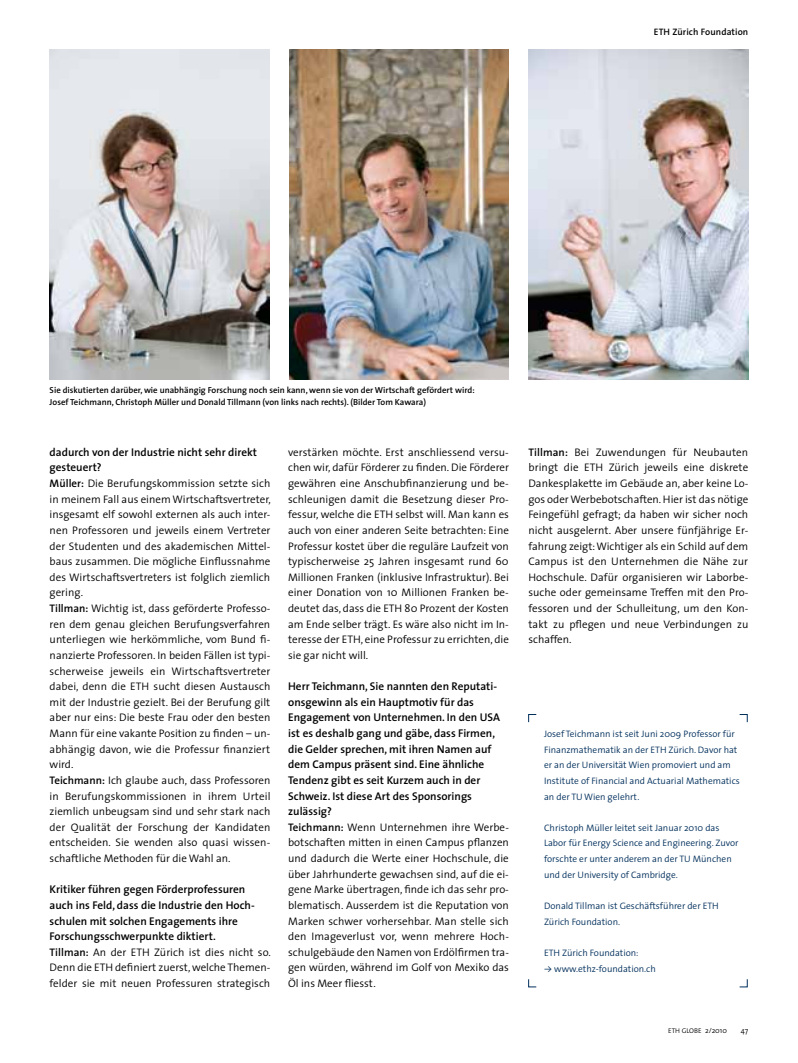
<style>
.page{position:relative;width:798px;height:1063px;background:#fff}
.page>*{position:absolute;margin:0;border:0;box-sizing:border-box;transform-origin:0 0}
.t1{font:600 11.25px/15.6px "The Sans";color:#000}
.t2{font:300 11px/15.6px "The Sans";color:#000;text-align:justify}
.t3{font:300 9.38px/15.6px "The Sans";color:#002f5c}
.t4{font:600 9.38px "The Sans";letter-spacing:.01em;color:#000}
.t5{font:600 8.75px/12.5px "The Sans";color:#000}
.t6{font:300 7.5px "The Sans";color:#000}
.t7{font:300 6.88px "The Sans";color:#000}
.s1{font-weight:600}
.s2{font-family:"Akkurat Office";font-weight:400;font-style:italic}
.s3{font-size:7.5px}
</style>
<div class="page">
<img style="left:50px;top:50px;width:219px;height:329px">
<img style="left:528px;top:50px;width:220px;height:329px">
<img style="left:289px;top:50px;width:219px;height:329px">
<svg style="left:739px;top:979px;width:8px;height:8px"></svg>
<svg style="left:528px;top:979px;width:8px;height:8px"></svg>
<svg style="left:528px;top:714px;width:8px;height:9px"></svg>
<svg style="left:739px;top:714px;width:8px;height:8px"></svg>
<p class="t4" style="left:653px;top:24px;width:96px">ETH Zürich Foundation</p>
<p class="t5" style="left:50px;top:383px;width:426px">Sie diskutierten darüber, wie unabhängig Forschung noch sein kann, wenn sie von der Wirtschaft gefördert wird:<br>Josef Teichmann, Christoph Müller und Donald Tillmann (von links nach rechts). (Bilder Tom Kawara)</p>
<p class="t1" style="left:50px;top:444px;width:209px">dadurch von der Industrie nicht sehr direkt gesteuert?</p>
<p class="t2" style="left:50px;top:475px;width:223px;text-align:left"><span class="s1">Müller:</span> Die Berufungskommission setzte sich in meinem Fall aus einem Wirtschaftsvertreter, insgesamt elf sowohl externen als auch inter&shy;nen Professoren und jeweils einem Vertreter der Studenten und des akademischen Mittel&shy;baus zusammen. Die mögliche Einflussnahme des Wirtschaftsvertreters ist folglich ziemlich gering.<br><span class="s1">Tillman:</span> Wichtig ist, dass geförderte Professo&shy;ren dem genau gleichen Berufungsverfahren unterliegen wie herkömmliche, vom Bund fi&shy;nanzierte Professoren. In beiden Fällen ist typi&shy;scherweise jeweils ein Wirtschaftsvertreter dabei, denn die ETH sucht diesen Austausch mit der Industrie gezielt. Bei der Berufung gilt aber nur eins: Die beste Frau oder den besten Mann für eine vakante Position zu finden – un&shy;abhängig davon, wie die Professur finanziert wird.<br><span class="s1">Teichmann:</span> Ich glaube auch, dass Professoren in Berufungskommissionen in ihrem Urteil ziemlich unbeugsam sind und sehr stark nach der Qualität der Forschung der Kandidaten entscheiden. Sie wenden also quasi wissen&shy;schaftliche Methoden für die Wahl an.</p>
<p class="t1" style="left:50px;top:881px;width:206px">Kritiker führen gegen Förderprofessuren auch ins Feld, dass die Industrie den Hoch&shy;schulen mit solchen Engagements ihre Forschungsschwerpunkte diktiert.</p>
<p class="t2" style="left:50px;top:944px;width:223px"><span class="s1">Tillman:</span> An der ETH Zürich ist dies nicht so.<br>Denn die ETH definiert zuerst, welche Themen&shy;felder sie mit neuen Professuren strategisch</p>
<p class="t2" style="left:288px;top:444px;width:222px">verstärken möchte. Erst anschliessend versu&shy;chen wir, dafür Förderer zu finden. Die Förderer gewähren eine Anschubfinanzierung und be&shy;schleunigen damit die Besetzung dieser Pro&shy;fessur, welche die ETH selbst will. Man kann es auch von einer anderen Seite betrachten: Eine Professur kostet über die reguläre Laufzeit von typischerweise 25 Jahren insgesamt rund 60<br>Millionen Franken (inklusive Infrastruktur). Bei einer Donation von 10 Millionen Franken be&shy;deutet das, dass die ETH 80 Prozent der Kosten am Ende selber trägt. Es wäre also nicht im In&shy;teresse der ETH, eine Professur zu errichten, die sie gar nicht will.</p>
<p class="t1" style="left:288px;top:678px;width:213px">Herr Teichmann, Sie nannten den Reputati&shy;onsgewinn als ein Hauptmotiv für das Engagement von Unternehmen. In den USA ist es deshalb gang und gäbe, dass Firmen, die Gelder sprechen, mit ihren Namen auf dem Campus präsent sind. Eine ähnliche Tendenz gibt es seit Kurzem auch in der Schweiz. Ist diese Art des Sponsorings zulässig?</p>
<p class="t2" style="left:288px;top:819px;width:222px"><span class="s1">Teichmann:</span> Wenn Unternehmen ihre Werbe&shy;botschaften mitten in einen Campus pflanzen und dadurch die Werte einer Hochschule, die über Jahrhunderte gewachsen sind, auf die ei&shy;gene Marke übertragen, finde ich das sehr pro&shy;blematisch. Ausserdem ist die Reputation von Marken schwer vorhersehbar. Man stelle sich den Imageverlust vor, wenn mehrere Hoch&shy;schulgebäude den Namen von Erdölfirmen tra&shy;gen würden, während im Golf von Mexiko das Öl ins Meer fliesst.</p>
<p class="t2" style="left:528px;top:444px;width:221px"><span class="s1">Tillman:</span> Bei Zuwendungen für Neubauten bringt die ETH Zürich jeweils eine diskrete Dankesplakette im Gebäude an, aber keine Lo&shy;gos oder Werbebotschaften. Hier ist das nötige Feingefühl gefragt; da haben wir sicher noch nicht ausgelernt. Aber unsere fünfjährige Er&shy;fahrung zeigt: Wichtiger als ein Schild auf dem Campus ist den Unternehmen die Nähe zur Hochschule. Dafür organisieren wir Laborbe&shy;suche oder gemeinsame Treffen mit den Pro&shy;fessoren und der Schulleitung, um den Kon&shy;takt zu pflegen und neue Verbindungen zu schaffen.</p>
<p class="t3" style="left:544px;top:726px;width:197px">Josef Teichmann ist seit Juni 2009 Professor für Finanzmathematik an der ETH Zürich. Davor hat er an der Universität Wien promoviert und am Institute of Financial and Actuarial Mathematics an der TU Wien gelehrt.</p>
<p class="t3" style="left:544px;top:820px;width:196px">Christoph Müller leitet seit Januar 2010 das Labor für Energy Science and Engineering. Zuvor forschte er unter anderem an der TU München und der University of Cambridge.</p>
<p class="t3" style="left:544px;top:898px;width:176px">Donald Tillman ist Geschäftsführer der ETH<br>Zürich Foundation.</p>
<p class="t3" style="left:544px;top:945px;width:96px">ETH Zürich Foundation:</p>
<p class="t3" style="left:544px;top:960px;width:113px"><span class="s2">→</span> www.ethz-foundation.ch</p>
<p class="t7" style="left:668px;top:1025px;width:60px">ETH GLOBE <span class="s3">2/2010</span></p>
<p class="t6" style="left:740px;top:1024px;width:9px">47</p>
</div>
